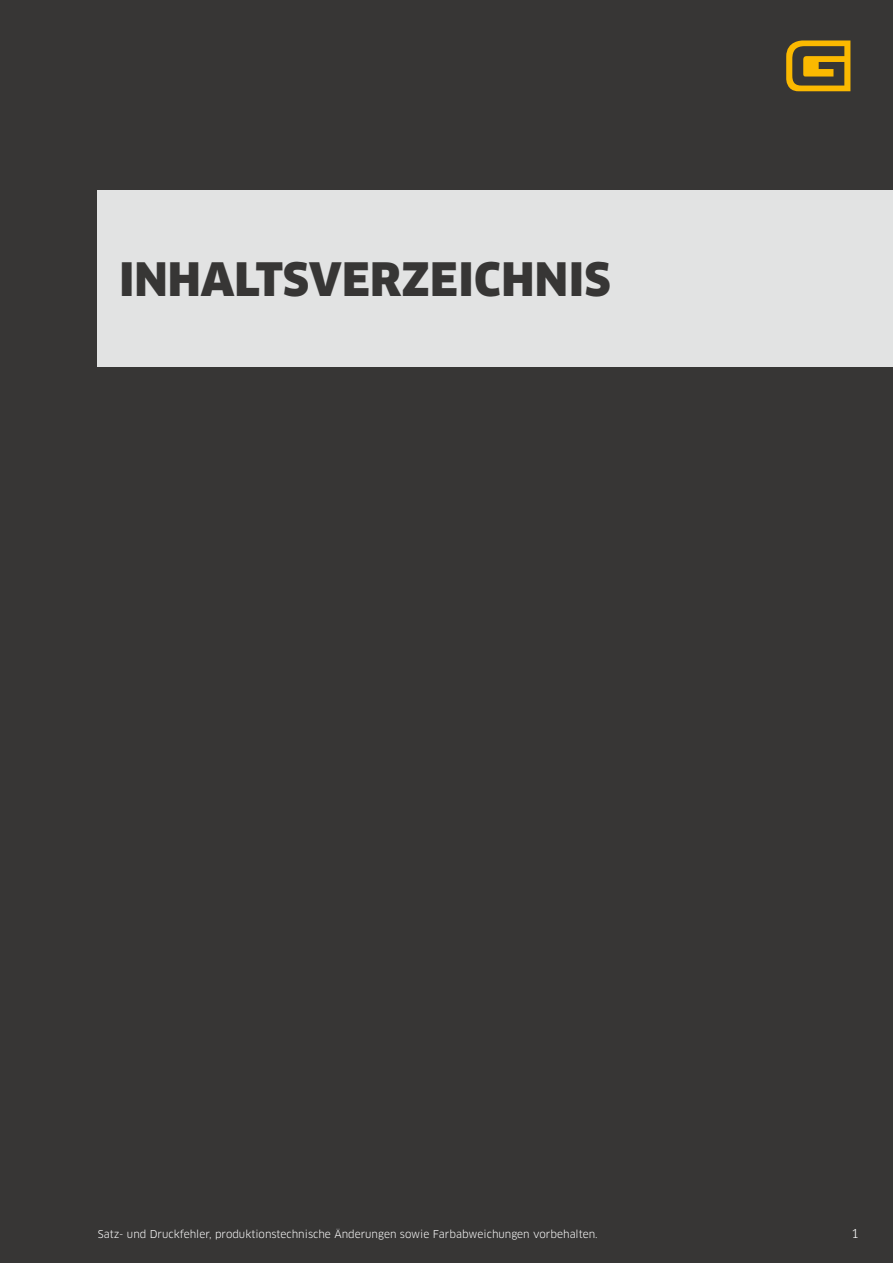
<style>
.page{position:relative;width:893px;height:1263px;background:#373635}
.page>*{position:absolute;margin:0;border:0;box-sizing:border-box;transform-origin:0 0}
.t1{font:900 45px "Clan OT";letter-spacing:.01em;color:#373635}
.t2{font:12px "Clan OT";color:#fff}
.t3{font:10.5px "Clan OT";color:#fff}
</style>
<div class="page">
<svg style="left:786px;top:40px;width:64px;height:51px"></svg>
<div style="left:98px;top:190px;width:795px;height:176px;background:#e2e3e3"></div>
<h1 class="t1" style="left:119px;top:252px;width:493px">INHALTSVERZEICHNIS</h1>
<p class="t3" style="left:98px;top:1228px;width:501px">Satz- und Druckfehler, produktionstechnische Änderungen sowie Farbabweichungen vorbehalten.</p>
<p class="t2" style="left:851px;top:1227px;width:9px">1</p>
</div>
